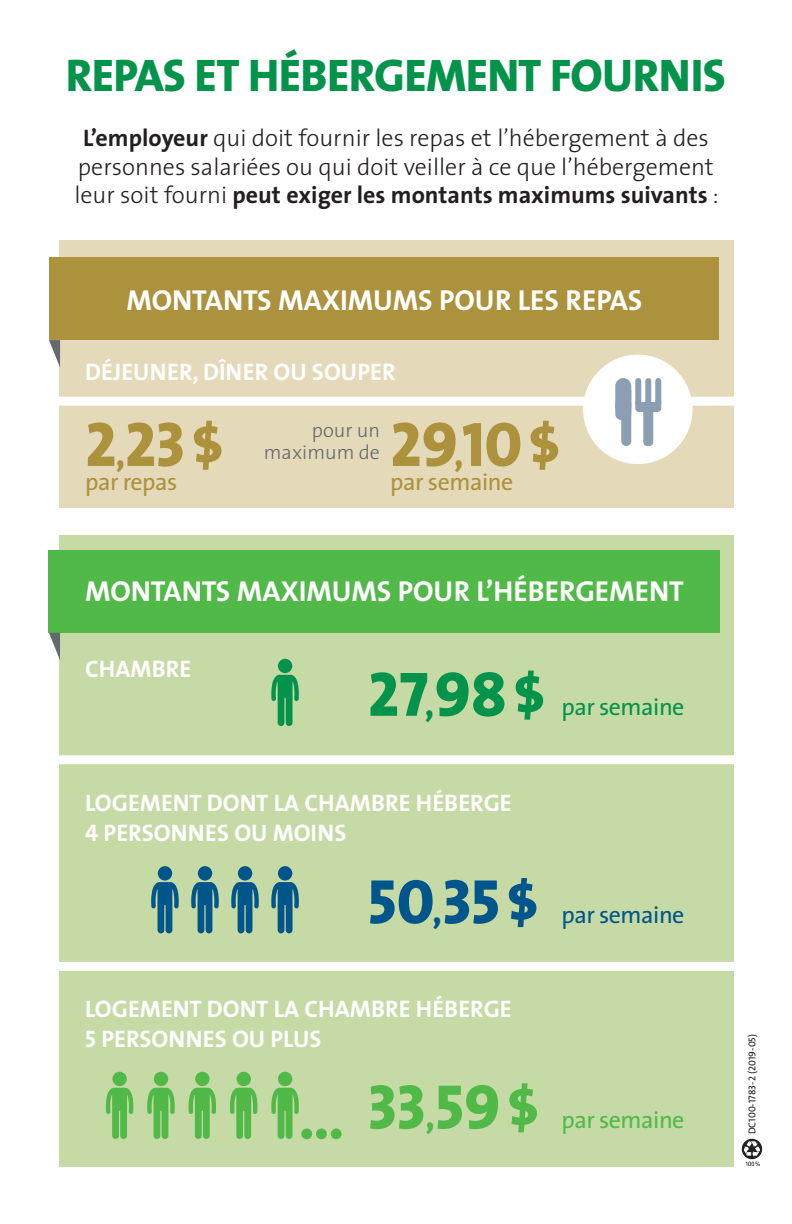
<style>
.page{position:relative;width:792px;height:1224px;background:#fff}
.page>*{position:absolute;margin:0;border:0;box-sizing:border-box;transform-origin:0 0}
.t1{font:63.4px "The Sans Extra Bold Caps";color:#ac923c}
.t2{font:46px "The Sans Extra Bold Caps";letter-spacing:-.015em;color:#04934a}
.t3{font:29px "The Sans Bold Caps";color:#fff}
.t4{font:300 24px/28.8px "The Sans";color:#231f20;text-align:center}
.t5{font:24px/30px "The Sans Bold Caps";color:#fff}
.t6{font:24px "The Sans";letter-spacing:-.02em;color:#ac923c}
.t7{font:24px "The Sans";letter-spacing:-.02em;color:#51b948}
.t8{font:24px "The Sans";letter-spacing:-.02em;color:#04934a}
.t9{font:24px "The Sans";letter-spacing:-.02em;color:#00568a}
.t10{font:300 20px/22px "The Sans";color:#64696d;text-align:right}
.t11{font:10px "The Sans Caps";color:#231f20}
.s1{font-weight:700}
.s2{font-size:33.6px}
.s3{font-size:52px}
.s4{font-family:"The Sans Extra Bold Caps";font-size:63.4px}
.s5{font-family:"The Sans Extra Bold Caps";font-size:33.6px}
.s6{font-family:"The Sans Extra Bold Caps";font-size:52px}
.s7{font-family:"The Sans Extra Bold Caps";font-size:60px}
</style>
<div class="page">
<div style="left:60px;top:240px;width:674px;height:268px;background:#e4d9b8"></div>
<div style="left:60px;top:535px;width:674px;height:631px;background:#c6daa6"></div>
<div style="left:49px;top:258px;width:670px;height:82px;background:#ac923c"></div>
<div style="left:49px;top:550px;width:671px;height:83px;background:#51b948"></div>
<svg style="left:49px;top:340px;width:11px;height:27px"></svg>
<svg style="left:49px;top:633px;width:11px;height:27px"></svg>
<svg style="left:742px;top:1139px;width:20px;height:27px"></svg>
<div style="left:48px;top:397px;width:696px;height:9px;background:#fff"></div>
<div style="left:48px;top:755px;width:696px;height:9px;background:#fff"></div>
<div style="left:48px;top:962px;width:696px;height:9px;background:#fff"></div>
<div style="left:583px;top:355px;width:110px;height:109px;background:#fff;border-radius:50%"></div>
<div style="left:643px;top:408px;width:10px;height:38px;background:#8c9fb2;border-radius:4px"></div>
<div style="left:635px;top:378px;width:6px;height:28px;background:#8c9fb2;border-radius:3px"></div>
<div style="left:645px;top:378px;width:6px;height:28px;background:#8c9fb2;border-radius:3px"></div>
<div style="left:655px;top:378px;width:6px;height:28px;background:#8c9fb2;border-radius:3px"></div>
<svg style="left:635px;top:400px;width:26px;height:12px"></svg>
<div style="left:615px;top:398px;width:16px;height:22px;background:#8c9fb2;border-radius:6px"></div>
<div style="left:621px;top:386px;width:10px;height:60px;background:#8c9fb2;border-radius:5px"></div>
<div style="left:615px;top:378px;width:16px;height:36px;background:#8c9fb2;border-radius:8px"></div>
<svg style="left:271px;top:675px;width:28px;height:51px"></svg>
<div style="left:278px;top:659px;width:14px;height:14px;background:#04934a;border-radius:50%"></div>
<svg style="left:151px;top:882px;width:28px;height:51px"></svg>
<div style="left:158px;top:866px;width:14px;height:15px;background:#00568a;border-radius:50%"></div>
<svg style="left:231px;top:882px;width:28px;height:51px"></svg>
<div style="left:238px;top:866px;width:14px;height:15px;background:#00568a;border-radius:50%"></div>
<svg style="left:191px;top:882px;width:28px;height:51px"></svg>
<div style="left:198px;top:866px;width:14px;height:15px;background:#00568a;border-radius:50%"></div>
<svg style="left:271px;top:882px;width:28px;height:51px"></svg>
<div style="left:278px;top:866px;width:14px;height:15px;background:#00568a;border-radius:50%"></div>
<svg style="left:147px;top:1088px;width:28px;height:51px"></svg>
<div style="left:154px;top:1072px;width:14px;height:14px;background:#51b948;border-radius:50%"></div>
<svg style="left:106px;top:1088px;width:27px;height:51px"></svg>
<div style="left:112px;top:1072px;width:15px;height:14px;background:#51b948;border-radius:50%"></div>
<svg style="left:230px;top:1088px;width:27px;height:51px"></svg>
<div style="left:237px;top:1072px;width:14px;height:14px;background:#51b948;border-radius:50%"></div>
<svg style="left:189px;top:1088px;width:27px;height:51px"></svg>
<div style="left:195px;top:1072px;width:15px;height:14px;background:#51b948;border-radius:50%"></div>
<svg style="left:271px;top:1088px;width:28px;height:51px"></svg>
<div style="left:278px;top:1072px;width:14px;height:14px;background:#51b948;border-radius:50%"></div>
<h2 class="t2" style="left:66px;top:36px;width:662px">REPAS ET HÉBERGEMENT FOURNIS</h2>
<p class="t4" style="left:74px;top:122px;width:646px"><span class="s1">L’employeur</span> qui doit fournir les repas et l’hébergement à des personnes salariées ou qui doit veiller à ce que l’hébergement leur soit fourni <span class="s1">peut exiger les montants maximums suivants</span> :</p>
<p class="t3" style="left:126px;top:275px;width:517px">MONTANTS MAXIMUMS POUR LES REPAS</p>
<p class="t5" style="left:85px;top:356px;width:312px">DÉJEUNER, DÎNER OU SOUPER</p>
<h1 class="t1" style="left:85px;top:391px;width:138px">2<span class="s2">,</span>23 <span class="s3">$</span></h1>
<h1 class="t1" style="left:390px;top:391px;width:170px">29<span class="s2">,</span>10<span class="s3">$</span></h1>
<p class="t10" style="left:264px;top:419px;width:118px">pour un maximum de</p>
<p class="t6" style="left:85px;top:462px;width:94px">par repas</p>
<p class="t6" style="left:390px;top:462px;width:125px">par semaine</p>
<p class="t3" style="left:85px;top:567px;width:600px">MONTANTS MAXIMUMS POUR L’HÉBERGEMENT</p>
<p class="t5" style="left:85px;top:653px;width:108px">CHAMBRE</p>
<p class="t8" style="left:368px;top:687px;width:318px"><span class="s4">27</span><span class="s5">,</span><span class="s4">98</span> <span class="s6">$</span> par semaine</p>
<p class="t5" style="left:85px;top:787px;width:428px">LOGEMENT DONT LA CHAMBRE HÉBERGE<br>4 PERSONNES OU MOINS</p>
<p class="t9" style="left:368px;top:894px;width:318px"><span class="s4">50</span><span class="s5">,</span><span class="s4">35</span> <span class="s6">$</span> par semaine</p>
<p class="t5" style="left:85px;top:993px;width:428px">LOGEMENT DONT LA CHAMBRE HÉBERGE<br>5 PERSONNES OU PLUS</p>
<p class="t7" style="left:299px;top:1100px;width:387px"><span class="s7">…</span> <span class="s4">33</span><span class="s5">,</span><span class="s4">59</span> <span class="s6">$</span> par semaine</p>
<p class="t11" style="left:744px;top:1134px;width:102px;rotate:-90deg">DC100-1783-2 (2019-05)</p>
</div>
